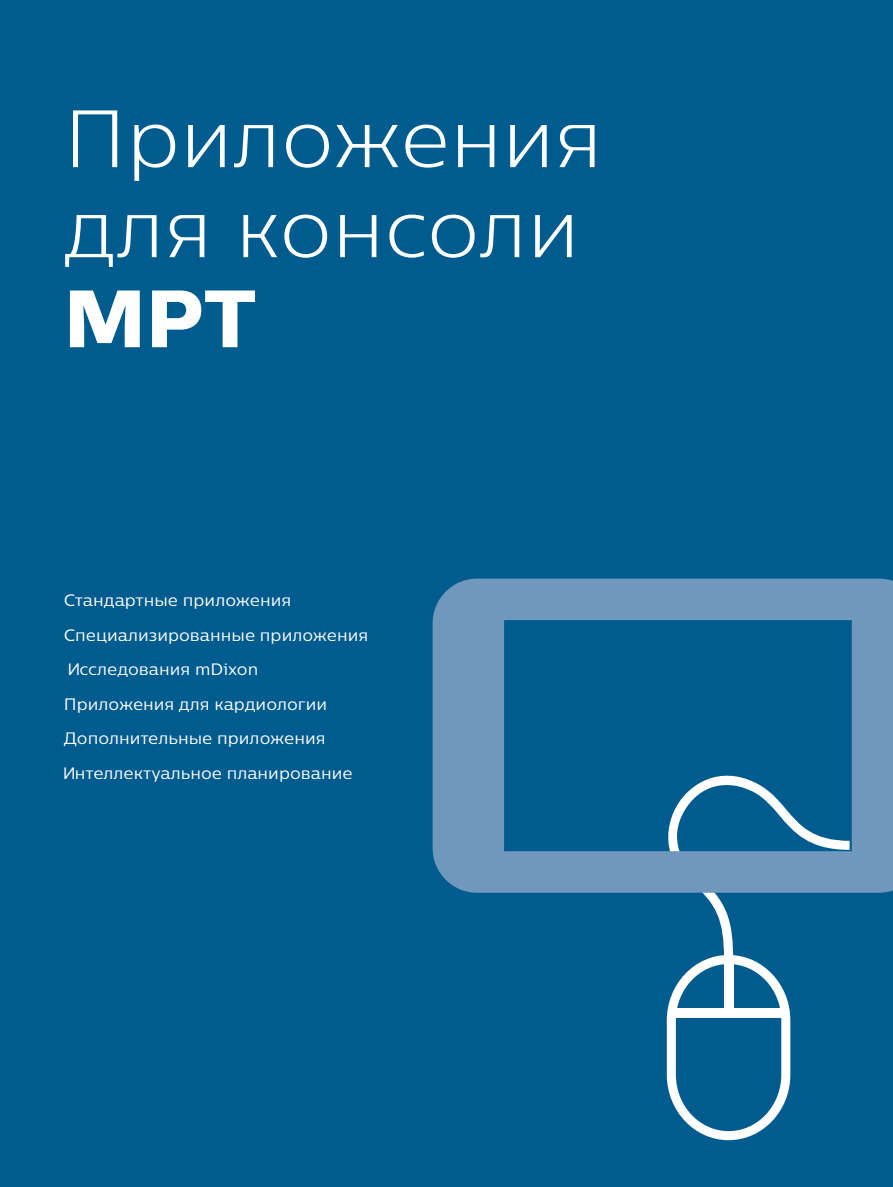
<style>
.page{position:relative;width:893px;height:1187px;background:#fff}
.page>*{position:absolute;margin:0;border:0;box-sizing:border-box;transform-origin:0 0}
.t1{font:300 81px/90px "Centrale Sans Pro";color:#fff}
.t2{font:81px "Centrale Sans Pro X Bold";color:#fff}
.t3{font:16.5px/34.5px "Centrale Sans Pro";color:#fff}
</style>
<div class="page">
<div style="left:0;top:0;width:893px;height:1186px;background:#005b8e"></div>
<svg style="left:662px;top:892px;width:188px;height:248px"></svg>
<div style="left:673px;top:1008px;width:112px;height:9px;background:#fff"></div>
<svg style="left:433px;top:578px;width:460px;height:314px"></svg>
<h1 class="t1" style="left:64px;top:92px;width:540px">Приложения для консоли</h1>
<h1 class="t2" style="left:64px;top:265px;width:194px">МРТ</h1>
<p class="t3" style="left:64px;top:583px;width:306px">Стандартные приложения<br>Специализированные приложения<br>Исследования mDixon<br>Приложения для кардиологии<br>Дополнительные приложения<br>Интеллектуальное планирование</p>
</div>
